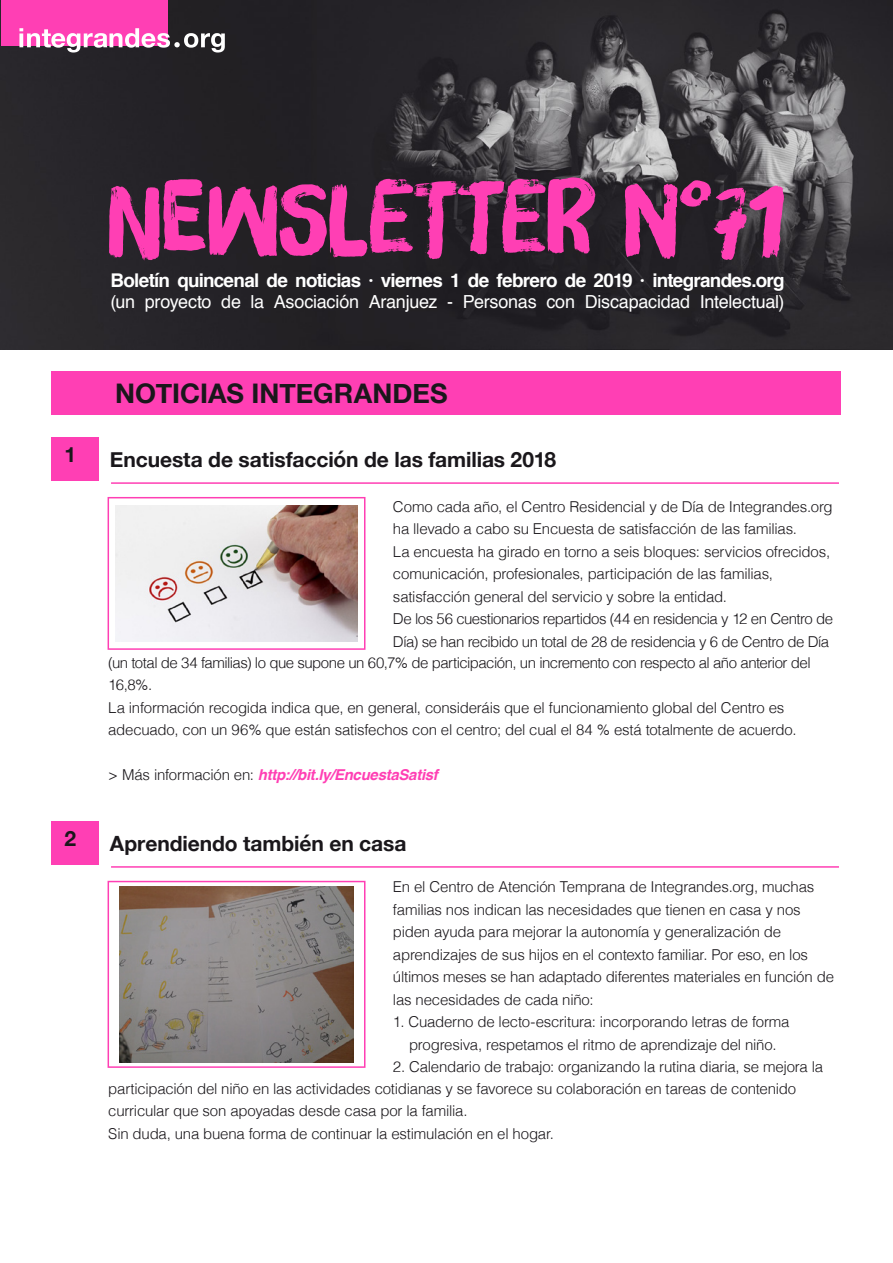
<style>
.page{position:relative;width:893px;height:1263px;background:#fff}
.page>*{position:absolute;margin:0;border:0;box-sizing:border-box;transform-origin:0 0}
.t1{font:98.7px "Brush Up";color:#ff3fb4}
.t2{font:700 27px "Helvetica Neue";color:#1a171b}
.t3{font:700 21px "Helvetica Neue";letter-spacing:-.005em;color:#1a171b}
.t4{font:700 18.9px "Helvetica";letter-spacing:-.04em;color:#fff}
.t5{font:18px "Helvetica";letter-spacing:-.015em;color:#fff}
.t6{font:300 15px/22.5px "Helvetica";letter-spacing:-.015em;color:#1a171b}
.t7{font:italic 700 15px "Helvetica";letter-spacing:-.02em;color:#ff3fb4}
.s1{font-weight:300;font-style:normal;color:#1a171b}
</style>
<div class="page">
<div style="left:52px;top:371px;width:789px;height:44px;background:#ff3fb4"></div>
<img style="left:0;top:0;width:893px;height:350px">
<div style="left:108px;top:497px;width:257px;height:153px;border:2px solid #ff3fb4"></div>
<div style="left:52px;top:437px;width:47px;height:43px;background:#ff3fb4"></div>
<hr style="left:111px;top:482px;width:728px;height:2px;background:#ff3fb4">
<div style="left:108px;top:881px;width:257px;height:187px;border:2px solid #ff3fb4"></div>
<div style="left:52px;top:821px;width:47px;height:43px;background:#ff3fb4"></div>
<hr style="left:111px;top:866px;width:728px;height:2px;background:#ff3fb4">
<div style="left:2px;top:0;width:166px;height:45px;background:#ff3fb4"></div>
<svg style="left:19px;top:28px;width:206px;height:25px"></svg>
<img style="left:116px;top:505px;width:241px;height:136px">
<img style="left:119px;top:886px;width:235px;height:176px">
<h1 class="t1" style="left:108px;top:159px;width:678px">NEWSLETTER Nº71</h1>
<p class="t4" style="left:111px;top:265px;width:675px">Boletín quincenal de noticias · viernes 1 de febrero de 2019 · integrandes.org</p>
<p class="t5" style="left:111px;top:288px;width:675px">(un proyecto de la Asociación Aranjuez - Personas con Discapacidad Intelectual)</p>
<h2 class="t2" style="left:115px;top:372px;width:334px">NOTICIAS INTEGRANDES</h2>
<h3 class="t3" style="left:65px;top:438px;width:13px">1</h3>
<h3 class="t3" style="left:110px;top:443px;width:448px">Encuesta de satisfacción de las familias 2018</h3>
<p class="t6" style="left:393px;top:494px;width:442px">Como cada año, el Centro Residencial y de Día de Integrandes.org ha llevado a cabo su Encuesta de satisfacción de las familias.<br>La encuesta ha girado en torno a seis bloques: servicios ofrecidos, comunicación, profesionales, participación de las familias, satisfacción general del servicio y sobre la entidad.<br>De los 56 cuestionarios repartidos (44 en residencia y 12 en Centro de Día) se han recibido un total de 28 de residencia y 6 de Centro de Día</p>
<p class="t6" style="left:108px;top:650px;width:704px">(un total de 34 familias) lo que supone un 60,7% de participación, un incremento con respecto al año anterior del 16,8%.<br>La información recogida indica que, en general, consideráis que el funcionamiento global del Centro es adecuado, con un 96% que están satisfechos con el centro; del cual el 84 % está totalmente de acuerdo.</p>
<p class="t7" style="left:108px;top:763px;width:331px"><span class="s1">&gt; Más información en:</span> http://bit.ly/EncuestaSatisf</p>
<h3 class="t3" style="left:65px;top:822px;width:13px">2</h3>
<h3 class="t3" style="left:110px;top:827px;width:298px">Aprendiendo también en casa</h3>
<p class="t6" style="left:393px;top:875px;width:443px">En el Centro de Atención Temprana de Integrandes.org, muchas familias nos indican las necesidades que tienen en casa y nos piden ayuda para mejorar la autonomía y generalización de aprendizajes de sus hijos en el contexto familiar. Por eso, en los últimos meses se han adaptado diferentes materiales en función de las necesidades de cada niño:</p>
<p class="t6" style="left:393px;top:1010px;width:398px;text-align:center">1. Cuaderno de lecto-escritura: incorporando letras de forma progresiva, respetamos el ritmo de aprendizaje del niño.</p>
<p class="t6" style="left:393px;top:1055px;width:432px">2. Calendario de trabajo: organizando la rutina diaria, se mejora la</p>
<p class="t6" style="left:108px;top:1076px;width:689px">participación del niño en las actividades cotidianas y se favorece su colaboración en tareas de contenido curricular que son apoyadas desde casa por la familia.<br>Sin duda, una buena forma de continuar la estimulación en el hogar.</p>
</div>
